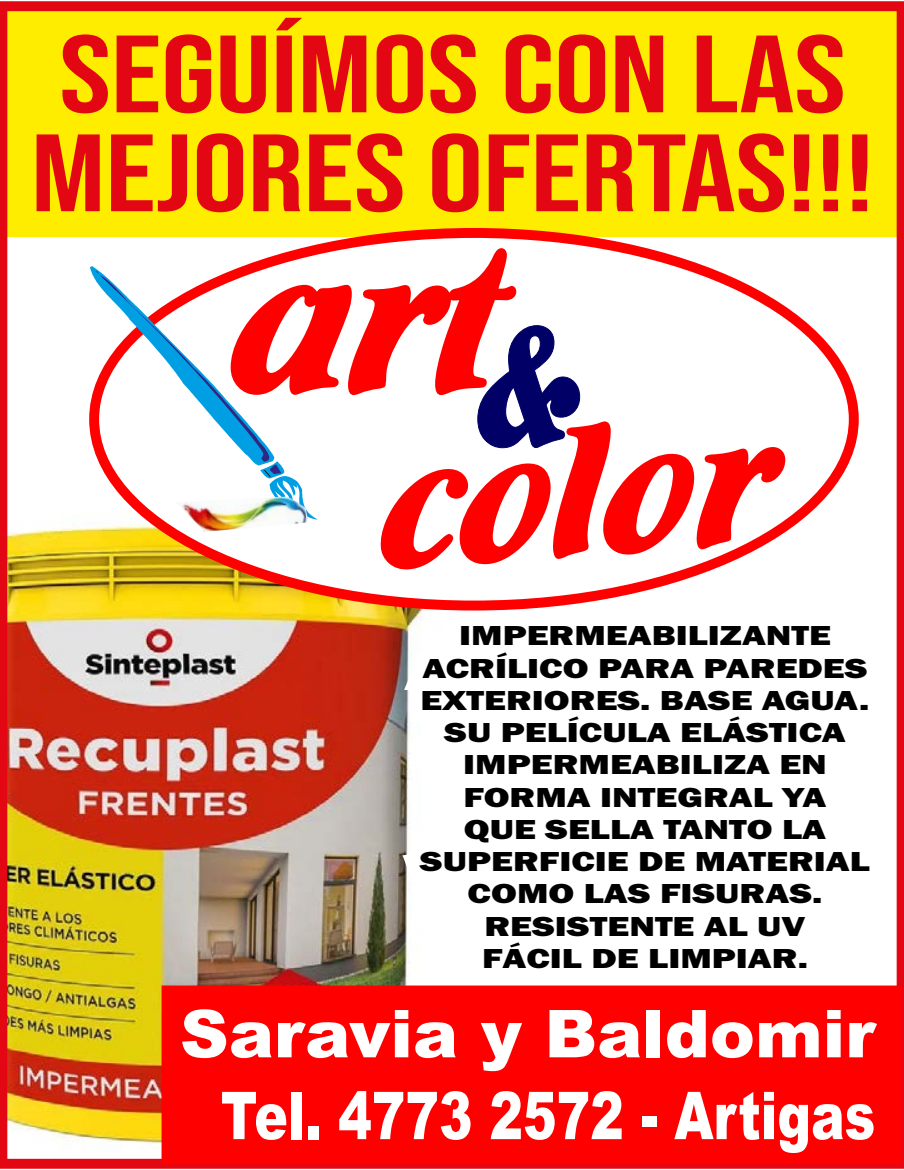
<style>
.page{position:relative;width:904px;height:1170px;background:#fff}
.page>*{position:absolute;margin:0;border:0;box-sizing:border-box;transform-origin:0 0}
.t1{font:109.62px/98.9px "Bebas Neue";color:#e30613;scale:1.26 1}
.t2{font:900 66px "Arial";color:#fff;scale:.76 1}
.t3{font:900 66px "Arial";color:#fff}
.t4{font:800 28.5px/32.2px "Franklin Gothic";color:#000;text-align:center;scale:1.32 1}
</style>
<div class="page">
<img style="left:0;top:1px;width:904px;height:1167px">
<div style="left:94px;top:233px;width:759px;height:372px;background:#fff;border-radius:50%"></div>
<svg style="left:397px;top:421px;width:388px;height:149px"></svg>
<svg style="left:90px;top:248px;width:490px;height:320px"></svg>
<img style="left:176px;top:496px;width:132px;height:36px">
<div style="left:162px;top:985px;width:739px;height:178px;background:#f00"></div>
<div style="left:162px;top:985px;width:739px;height:178px;border:1px solid #f00"></div>
<svg style="left:402px;top:613px;width:482px;height:367px"></svg>
<h1 class="t1" style="left:31px;top:24px;width:671px">SEGUÍMOS CON LAS<br>MEJORES OFERTAS!!!</h1>
<p class="t4" style="left:420px;top:619px;width:342px">IMPERMEABILIZANTE<br>ACRÍLICO PARA PAREDES<br>EXTERIORES. BASE AGUA.<br>SU PELÍCULA ELÁSTICA<br>IMPERMEABILIZA EN<br>FORMA INTEGRAL YA<br>QUE SELLA TANTO LA<br>SUPERFICIE DE MATERIAL<br>COMO LAS FISURAS.<br>RESISTENTE AL UV<br>FÁCIL DE LIMPIAR.</p>
<h2 class="t3" style="left:180px;top:985px;width:696px">Saravia y Baldomir</h2>
<h2 class="t2" style="left:221px;top:1067px;width:862px">Tel. 4773 2572 - Artigas</h2>
</div>
